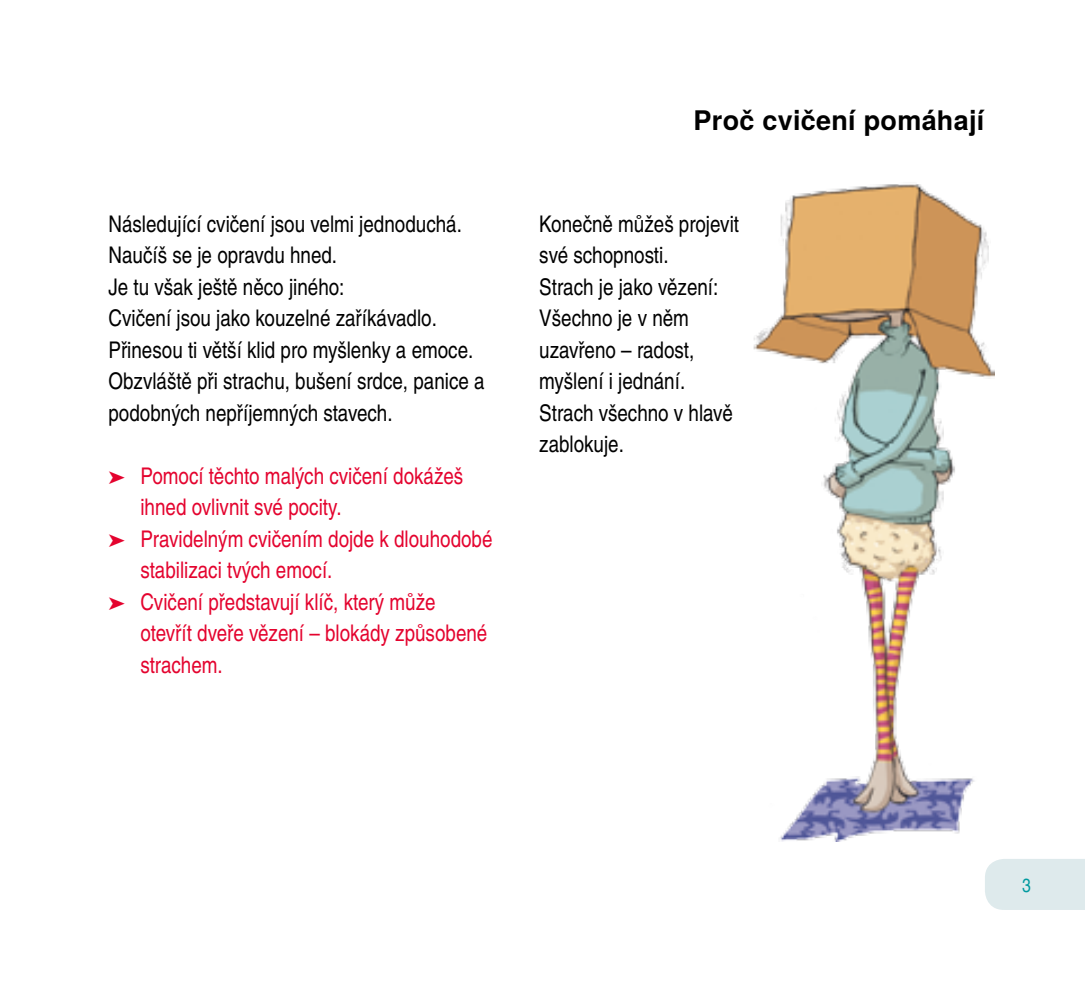
<style>
.page{position:relative;width:1085px;height:989px;background:#fff}
.page>*{position:absolute;margin:0;border:0;box-sizing:border-box;transform-origin:0 0}
.t1{font:700 27px "Te X Gyre Heros";letter-spacing:.01em;color:#000}
.t2{font:22.95px/31.5px "Te X Gyre Heros Condensed";color:#000}
.t3{font:22.95px "Te X Gyre Heros Condensed";color:#e4032e}
.t4{font:19.12px "Te X Gyre Heros Condensed";color:#009a9f}
</style>
<div class="page">
<img style="left:753px;top:184px;width:240px;height:657px">
<div style="left:985px;top:859px;width:99px;height:51px;background:#deeaec"></div>
<p class="t2" style="left:108px;top:207px;width:377px">Následující cvičení jsou velmi jednoduchá.<br>Naučíš se je opravdu hned.<br>Je tu však ještě něco jiného:<br>Cvičení jsou jako kouzelné zaříkávadlo.<br>Přinesou ti větší klid pro myšlenky a emoce.<br>Obzvláště při strachu, bušení srdce, panice a podobných nepříjemných stavech.</p>
<p class="t3" style="left:108px;top:459px;width:356px">➤ Pomocí těchto malých cvičení dokážeš</p>
<p class="t3" style="left:140px;top:490px;width:203px">ihned ovlivnit své pocity.</p>
<p class="t3" style="left:108px;top:522px;width:385px">➤ Pravidelným cvičením dojde k dlouhodobé</p>
<p class="t3" style="left:140px;top:553px;width:193px">stabilizaci tvých emocí.</p>
<p class="t3" style="left:108px;top:585px;width:328px">➤ Cvičení představují klíč, který může</p>
<p class="t3" style="left:140px;top:616px;width:348px">otevřít dveře vězení – blokády způsobené</p>
<p class="t3" style="left:140px;top:648px;width:84px">strachem.</p>
<p class="t1" style="left:693px;top:99px;width:292px">Proč cvičení pomáhají</p>
<p class="t2" style="left:539px;top:207px;width:201px">Konečně můžeš projevit své schopnosti.<br>Strach je jako vězení:<br>Všechno je v něm uzavřeno – radost, myšlení i jednání.<br>Strach všechno v hlavě zablokuje.</p>
<p class="t4" style="left:1021px;top:871px;width:10px">3</p>
</div>
